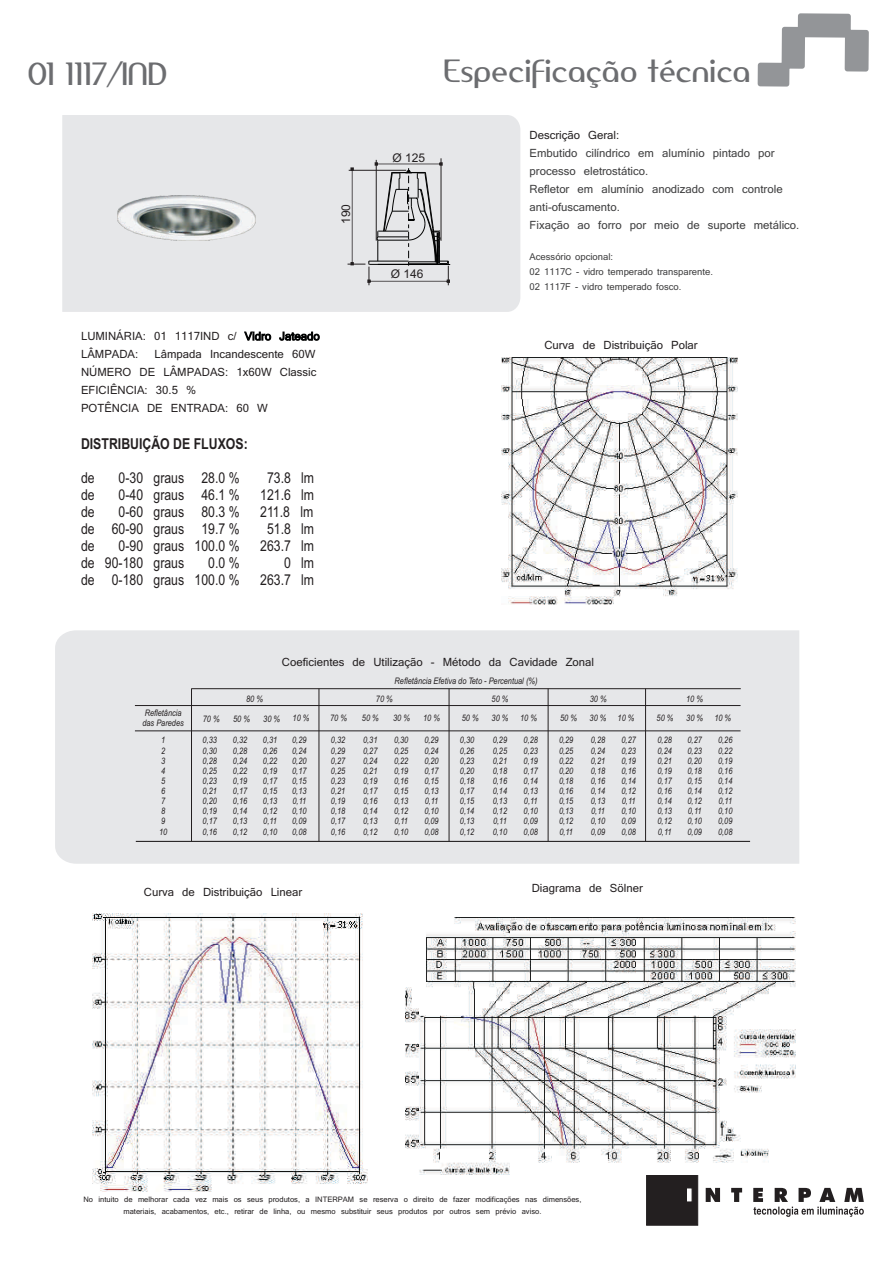
<style>
.page{position:relative;width:893px;height:1263px;background:#fff}
.page>*{position:absolute;margin:0;border:0;box-sizing:border-box;transform-origin:0 0}
.t1{font:30px "Amerika Sans";color:#6c6d70}
.t2{font:18px/18px "Kartika";color:#231f20}
.t3{font:18px/18px "Kartika";color:#3e3e3f}
.t4{font:15px "Arial Narrow";color:#231f20}
.t5{font:15px/15px "Kartika";color:#3e3e3f}
.t6{font:700 15px "Arial Narrow";color:#231f20}
.t7{font:12px/12px "Kartika";color:#231f20;text-align:center}
.t8{font:12px "Arial";color:#231f20}
.t9{font:italic 9px/10.1px "Arial Narrow";color:#231f20;text-align:justify}
</style>
<div class="page">
<div style="left:62px;top:115px;width:458px;height:197px;background:#e6e7e9"></div>
<div style="left:55px;top:630px;width:744px;height:234px;background:#e6e7e9"></div>
<svg style="left:755px;top:13px;width:114px;height:784px"></svg>
<div style="left:646px;top:1175px;width:52px;height:50px;background:#231f20"></div>
<svg style="left:686px;top:1188px;width:6px;height:14px"></svg>
<svg style="left:706px;top:1188px;width:158px;height:29px"></svg>
<hr style="left:376px;top:160px;width:1px;height:81px;background:#231f20">
<hr style="left:441px;top:158px;width:1px;height:83px;background:#231f20">
<svg style="left:348px;top:162px;width:102px;height:123px;background:#c8c9ca"></svg>
<img style="left:117px;top:196px;width:139px;height:44px">
<img style="left:502px;top:357px;width:235px;height:247px">
<hr style="left:136px;top:841px;width:614px;height:1px;background:#231f20">
<hr style="left:191px;top:688px;width:550px;height:1px;background:#231f20">
<hr style="left:135px;top:705px;width:605px;height:1px;background:#231f20">
<hr style="left:135px;top:731px;width:605px;height:1px;background:#231f20">
<hr style="left:191px;top:689px;width:1px;height:152px;background:#231f20">
<hr style="left:319px;top:689px;width:1px;height:152px;background:#231f20">
<hr style="left:449px;top:689px;width:1px;height:152px;background:#231f20">
<hr style="left:548px;top:689px;width:1px;height:152px;background:#231f20">
<hr style="left:645px;top:689px;width:1px;height:152px;background:#231f20">
<img style="left:405px;top:918px;width:390px;height:256px">
<img style="left:92px;top:913px;width:276px;height:279px">
<h1 class="t1" style="left:27px;top:63px;width:142px">01 1117/IND</h1>
<h1 class="t1" style="left:443px;top:59px;width:308px">Especificação técnica</h1>
<h3 class="t8" style="left:341px;top:224px;width:22px;rotate:-90deg">190</h3>
<h2 class="t2" style="left:81px;top:328px;width:240px">LUMINÁRIA: 01 1117IND c/ Vidro Jateado<br>LÂMPADA: Lâmpada Incandescente 60W<br>NÚMERO DE LÂMPADAS: 1x60W Classic<br>EFICIÊNCIA: 30.5 %<br>POTÊNCIA DE ENTRADA: 60 W</h2>
<h3 class="t6" style="left:81px;top:438px;width:168px">DISTRIBUIÇÃO DE FLUXOS:</h3>
<h3 class="t4" style="left:81px;top:472px;width:15px">de</h3>
<h3 class="t4" style="left:119px;top:472px;width:123px">0-30 graus 28.0 %</h3>
<h3 class="t4" style="left:267px;top:472px;width:49px">73.8 lm</h3>
<h3 class="t4" style="left:81px;top:489px;width:15px">de</h3>
<h3 class="t4" style="left:119px;top:489px;width:123px">0-40 graus 46.1 %</h3>
<h3 class="t4" style="left:260px;top:489px;width:56px">121.6 lm</h3>
<h3 class="t4" style="left:81px;top:506px;width:15px">de</h3>
<h3 class="t4" style="left:119px;top:506px;width:123px">0-60 graus 80.3 %</h3>
<h3 class="t4" style="left:260px;top:506px;width:55px">211.8 lm</h3>
<h3 class="t4" style="left:81px;top:523px;width:160px">de 60-90 graus 19.7 %</h3>
<h3 class="t4" style="left:267px;top:523px;width:49px">51.8 lm</h3>
<h3 class="t4" style="left:81px;top:540px;width:15px">de</h3>
<h3 class="t4" style="left:119px;top:540px;width:123px">0-90 graus 100.0 %</h3>
<h3 class="t4" style="left:260px;top:540px;width:56px">263.7 lm</h3>
<h3 class="t4" style="left:81px;top:557px;width:105px">de 90-180 graus</h3>
<h3 class="t4" style="left:208px;top:557px;width:33px">0.0 %</h3>
<h3 class="t4" style="left:284px;top:557px;width:32px">0 lm</h3>
<h3 class="t4" style="left:81px;top:574px;width:160px">de 0-180 graus 100.0 %</h3>
<h3 class="t4" style="left:260px;top:574px;width:56px">263.7 lm</h3>
<h3 class="t8" style="left:392px;top:153px;width:34px">Ø 125</h3>
<h3 class="t8" style="left:391px;top:269px;width:34px">Ø 146</h3>
<h2 class="t2" style="left:530px;top:126px;width:91px">Descrição Geral:</h2>
<h2 class="t3" style="left:530px;top:144px;width:271px">Embutido cilíndrico em alumínio pintado por processo eletrostático.<br>Refletor em alumínio anodizado com controle anti-ofuscamento.<br>Fixação ao forro por meio de suporte metálico.</h2>
<h3 class="t5" style="left:530px;top:249px;width:185px">Acessório opcional:<br>02 1117C - vidro temperado transparente.<br>02 1117F - vidro temperado fosco.</h3>
<h2 class="t2" style="left:544px;top:336px;width:155px">Curva de Distribuição Polar</h2>
<h2 class="t2" style="left:282px;top:653px;width:314px">Coeficientes de Utilização - Método da Cavidade Zonal</h2>
<p class="t9" style="left:395px;top:677px;width:144px">Refletância Efetiva do Teto - Percentual (%)</p>
<p class="t9" style="left:246px;top:694px;width:18px">80 %</p>
<p class="t9" style="left:376px;top:694px;width:18px">70 %</p>
<p class="t9" style="left:492px;top:694px;width:18px">50 %</p>
<p class="t9" style="left:590px;top:694px;width:18px">30 %</p>
<p class="t9" style="left:686px;top:694px;width:18px">10 %</p>
<p class="t9" style="left:142px;top:708px;width:43px">Refletância das Paredes</p>
<p class="t9" style="left:159px;top:736px;width:10px;text-align:left">1<br>2<br>3<br>4<br>5<br>6<br>7<br>8<br>9<br>10</p>
<p class="t9" style="left:203px;top:736px;width:16px">0,33<br>0,30<br>0,28<br>0,25<br>0,23<br>0,21<br>0,20<br>0,19<br>0,17<br>0,16</p>
<p class="t9" style="left:331px;top:736px;width:16px">0,32<br>0,29<br>0,27<br>0,25<br>0,23<br>0,21<br>0,19<br>0,18<br>0,17<br>0,16</p>
<p class="t9" style="left:203px;top:714px;width:18px">70 %</p>
<p class="t9" style="left:233px;top:714px;width:18px">50 %</p>
<p class="t9" style="left:263px;top:714px;width:18px">30 %</p>
<p class="t9" style="left:293px;top:714px;width:18px">10 %</p>
<p class="t9" style="left:330px;top:714px;width:18px">70 %</p>
<p class="t9" style="left:362px;top:714px;width:18px">50 %</p>
<p class="t9" style="left:393px;top:714px;width:18px">30 %</p>
<p class="t9" style="left:423px;top:714px;width:18px">10 %</p>
<p class="t9" style="left:462px;top:714px;width:18px">50 %</p>
<p class="t9" style="left:492px;top:714px;width:18px">30 %</p>
<p class="t9" style="left:520px;top:714px;width:18px">10 %</p>
<p class="t9" style="left:560px;top:714px;width:18px">50 %</p>
<p class="t9" style="left:590px;top:714px;width:46px">30 % 10 %</p>
<p class="t9" style="left:657px;top:714px;width:18px">50 %</p>
<p class="t9" style="left:686px;top:714px;width:46px">30 % 10 %</p>
<p class="t9" style="left:233px;top:736px;width:16px">0,32<br>0,28<br>0,24<br>0,22<br>0,19<br>0,17<br>0,16<br>0,14<br>0,13<br>0,12</p>
<p class="t9" style="left:363px;top:736px;width:16px">0,31<br>0,27<br>0,24<br>0,21<br>0,19<br>0,17<br>0,16<br>0,14<br>0,13<br>0,12</p>
<p class="t9" style="left:460px;top:736px;width:16px">0,30<br>0,26<br>0,23<br>0,20<br>0,18<br>0,17<br>0,15<br>0,14<br>0,13<br>0,12</p>
<p class="t9" style="left:559px;top:736px;width:16px">0,29<br>0,25<br>0,22<br>0,20<br>0,18<br>0,16<br>0,15<br>0,13<br>0,12<br>0,11</p>
<p class="t9" style="left:657px;top:736px;width:16px">0,28<br>0,24<br>0,21<br>0,19<br>0,17<br>0,16<br>0,14<br>0,13<br>0,12<br>0,11</p>
<p class="t9" style="left:263px;top:736px;width:16px">0,31<br>0,26<br>0,22<br>0,19<br>0,17<br>0,15<br>0,13<br>0,12<br>0,11<br>0,10</p>
<p class="t9" style="left:394px;top:736px;width:16px">0,30<br>0,25<br>0,22<br>0,19<br>0,16<br>0,15<br>0,13<br>0,12<br>0,11<br>0,10</p>
<p class="t9" style="left:493px;top:736px;width:16px">0,29<br>0,25<br>0,21<br>0,18<br>0,16<br>0,14<br>0,13<br>0,12<br>0,11<br>0,10</p>
<p class="t9" style="left:591px;top:736px;width:16px">0,28<br>0,24<br>0,21<br>0,18<br>0,16<br>0,14<br>0,13<br>0,11<br>0,10<br>0,09</p>
<p class="t9" style="left:687px;top:736px;width:16px">0,27<br>0,23<br>0,20<br>0,18<br>0,15<br>0,14<br>0,12<br>0,11<br>0,10<br>0,09</p>
<p class="t9" style="left:292px;top:736px;width:16px">0,29<br>0,24<br>0,20<br>0,17<br>0,15<br>0,13<br>0,11<br>0,10<br>0,09<br>0,08</p>
<p class="t9" style="left:424px;top:736px;width:16px">0,29<br>0,24<br>0,20<br>0,17<br>0,15<br>0,13<br>0,11<br>0,10<br>0,09<br>0,08</p>
<p class="t9" style="left:524px;top:736px;width:16px">0,28<br>0,23<br>0,19<br>0,17<br>0,14<br>0,13<br>0,11<br>0,10<br>0,09<br>0,08</p>
<p class="t9" style="left:621px;top:736px;width:16px">0,27<br>0,23<br>0,19<br>0,16<br>0,14<br>0,12<br>0,11<br>0,10<br>0,09<br>0,08</p>
<p class="t9" style="left:718px;top:736px;width:16px">0,26<br>0,22<br>0,19<br>0,16<br>0,14<br>0,12<br>0,11<br>0,10<br>0,09<br>0,08</p>
<h2 class="t2" style="left:144px;top:883px;width:160px">Curva de Distribuição Linear</h2>
<h2 class="t2" style="left:532px;top:880px;width:113px">Diagrama de Sölner</h2>
<h3 class="t7" style="left:83px;top:1193px;width:500px">No intuito de melhorar cada vez mais os seus produtos, a INTERPAM se reserva o direito de fazer modificações nas dimensões, materiais, acabamentos, etc., retirar de linha, ou mesmo substituir seus produtos por outros sem prévio aviso.</h3>
</div>
